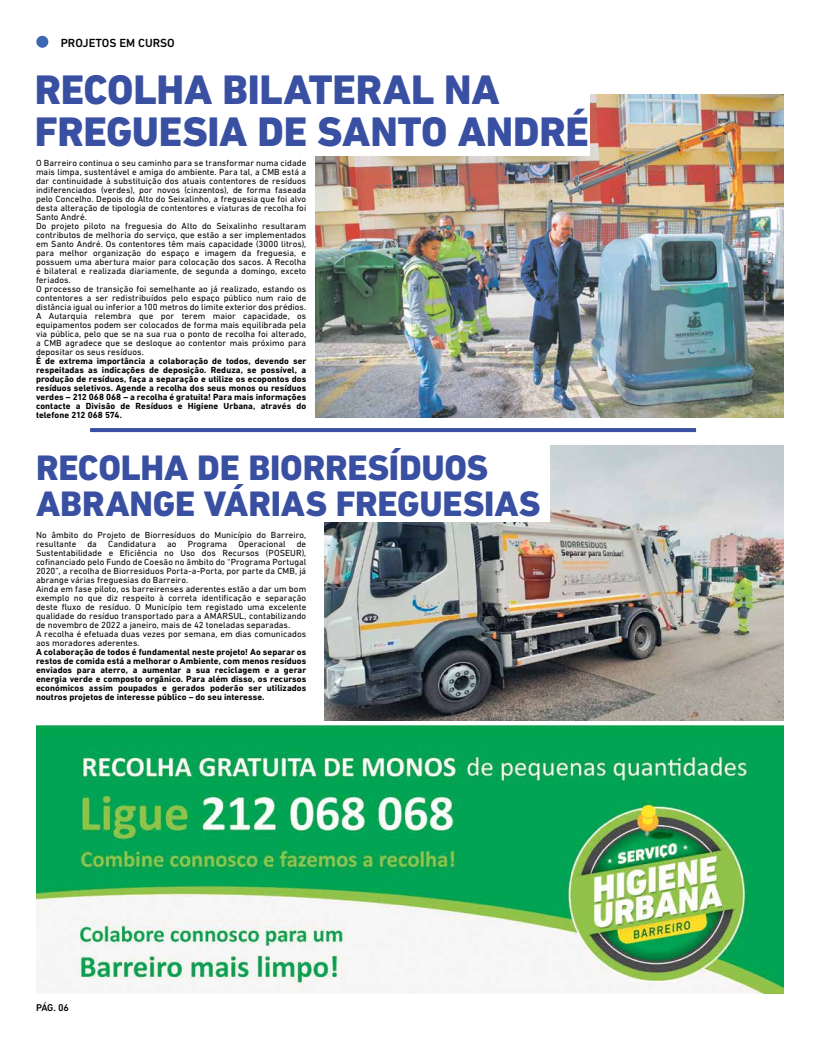
<style>
.page{position:relative;width:820px;height:1049px;background:#fff}
.page>*{position:absolute;margin:0;border:0;box-sizing:border-box;transform-origin:0 0}
.t1{font:800 42px/42px "DIN Next LT Pro";letter-spacing:-.005em;color:#394fa1}
.t2{font:800 36px/36px "DIN Next LT Pro";letter-spacing:-.005em;color:#394fa1}
.t3{font:500 12px "DIN Next LT Pro";color:#000}
.t4{font:500 10px "DIN Next LT Pro";color:#000}
.t5{font:9px/9px "DIN Next LT Pro";letter-spacing:.005em;color:#000}
.t6{font:700 9px/9px "DIN Next LT Pro";letter-spacing:.01em;color:#000;text-align:justify}
</style>
<div class="page">
<div style="left:36px;top:36px;width:12px;height:12px;background:#3b68b1;border-radius:50%"></div>
<img style="left:315px;top:95px;width:467px;height:323px">
<img style="left:324px;top:445px;width:459px;height:275px">
<div style="left:315px;top:63px;width:275px;height:93px;background:#fff"></div>
<div style="left:306px;top:443px;width:243px;height:79px;background:#fff"></div>
<svg style="left:90px;top:428px;width:605px;height:4px;background:#3c52a2"></svg>
<img style="left:36px;top:725px;width:747px;height:268px">
<h3 class="t3" style="left:61px;top:36px;width:115px">PROJETOS EM CURSO</h3>
<h1 class="t1" style="left:35px;top:68px;width:555px">RECOLHA BILATERAL NA<br>FREGUESIA DE SANTO ANDRÉ</h1>
<p class="t5" style="left:36px;top:158px;width:272px">O Barreiro continua o seu caminho para se transformar numa cidade mais limpa, sustentável e amiga do ambiente. Para tal, a CMB está a dar continuidade à substituição dos atuais contentores de resíduos indiferenciados (verdes), por novos (cinzentos), de forma faseada pelo Concelho. Depois do Alto do Seixalinho, a freguesia que foi alvo desta alteração de tipologia de contentores e viaturas de recolha foi Santo André.<br>Do projeto piloto na freguesia do Alto do Seixalinho resultaram contributos de melhoria do serviço, que estão a ser implementados em Santo André. Os contentores têm mais capacidade (3000 litros), para melhor organização do espaço e imagem da freguesia, e possuem uma abertura maior para colocação dos sacos. A Recolha é bilateral e realizada diariamente, de segunda a domingo, exceto feriados.<br>O processo de transição foi semelhante ao já realizado, estando os contentores a ser redistribuídos pelo espaço público num raio de distância igual ou inferior a 100 metros do limite exterior dos prédios.<br>A Autarquia relembra que por terem maior capacidade, os equipamentos podem ser colocados de forma mais equilibrada pela via pública, pelo que se na sua rua o ponto de recolha foi alterado, a CMB agradece que se desloque ao contentor mais próximo para depositar os seus resíduos.</p>
<p class="t6" style="left:36px;top:356px;width:272px">É de extrema importância a colaboração de todos, devendo ser respeitadas as indicações de deposição. Reduza, se possível, a produção de resíduos, faça a separação e utilize os ecopontos dos resíduos seletivos. Agende a recolha dos seus monos ou resíduos verdes – 212 068 068 – a recolha é gratuita! Para mais informações contacte a Divisão de Resíduos e Higiene Urbana, através do telefone 212 068 574.</p>
<h2 class="t2" style="left:36px;top:450px;width:506px">RECOLHA DE BIORRESÍDUOS<br>ABRANGE VÁRIAS FREGUESIAS</h2>
<p class="t5" style="left:36px;top:530px;width:272px">No âmbito do Projeto de Biorresíduos do Município do Barreiro, resultante da Candidatura ao Programa Operacional de Sustentabilidade e Eficiência no Uso dos Recursos (POSEUR), cofinanciado pelo Fundo de Coesão no âmbito do “Programa Portugal 2020”, a recolha de Biorresiduos Porta-a-Porta, por parte da CMB, já abrange várias freguesias do Barreiro.<br>Ainda em fase piloto, os barreirenses aderentes estão a dar um bom exemplo no que diz respeito à correta identificação e separação deste fluxo de resíduo. O Município tem registado uma excelente qualidade do resíduo transportado para a AMARSUL, contabilizando de novembro de 2022 a janeiro, mais de 42 toneladas separadas.<br>A recolha é efetuada duas vezes por semana, em dias comunicados aos moradores aderentes.</p>
<p class="t6" style="left:36px;top:647px;width:272px">A colaboração de todos é fundamental neste projeto! Ao separar os restos de comida está a melhorar o Ambiente, com menos resíduos enviados para aterro, a aumentar a sua reciclagem e a gerar energia verde e composto orgânico. Para além disso, os recursos económicos assim poupados e gerados poderão ser utilizados noutros projetos de interesse público – do seu interesse.</p>
<p class="t4" style="left:36px;top:1002px;width:35px">PÁG. 06</p>
</div>
